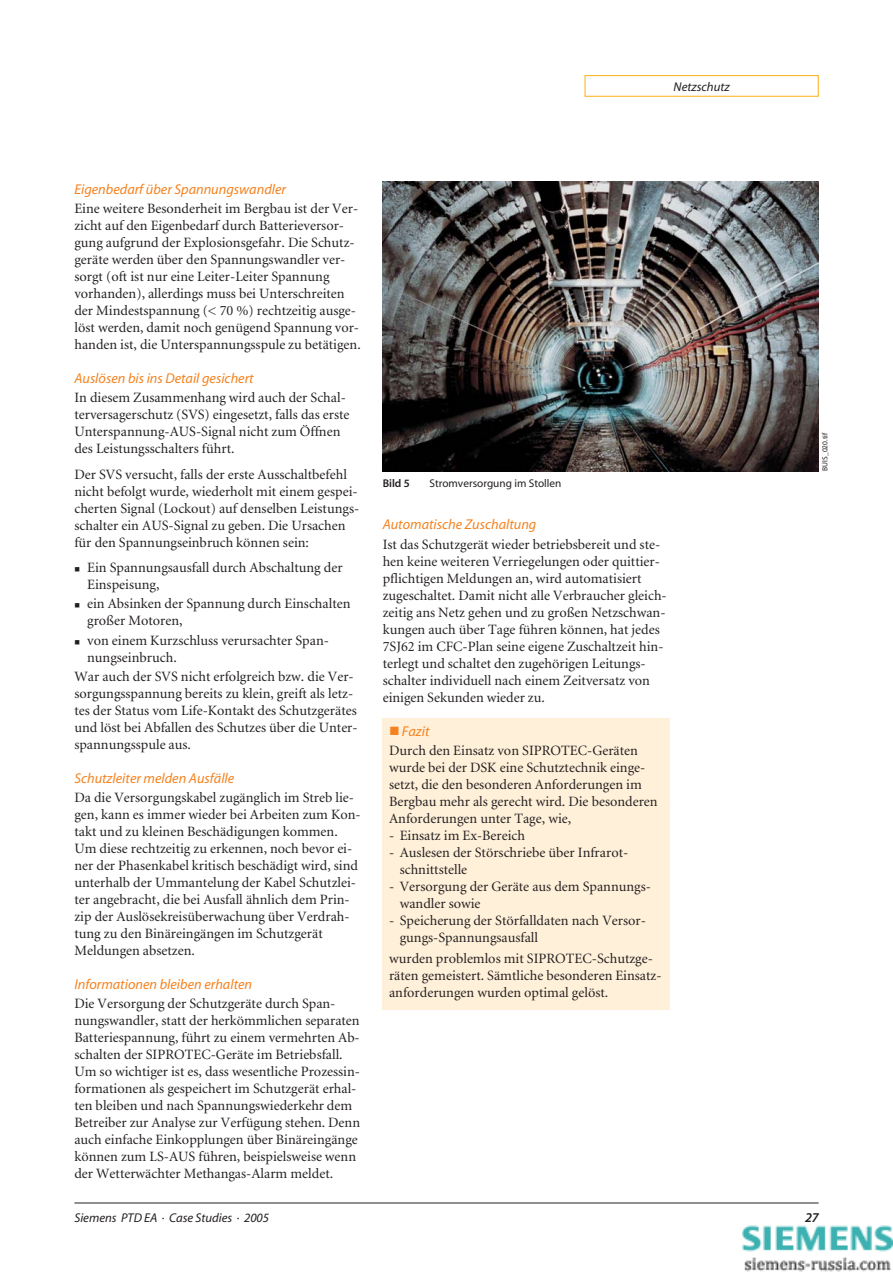
<style>
.page{position:relative;width:893px;height:1275px;background:#fff}
.page>*{position:absolute;margin:0;border:0;box-sizing:border-box;transform-origin:0 0}
.t1{font:14.25px/17px "Minion";color:#231f20}
.t2{font:14.25px "Myriad MM It 400 600";color:#f5821f}
.t3{font:13.5px "Myriad MM It 565 600";color:#231f20}
.t4{font:italic 12.75px "Myriad";color:#231f20}
.t5{font:12.75px "Myriad MM It 400 600";color:#231f20}
.t6{font:11.25px "Myriad MM 400 600";color:#231f20}
.t7{font:11.25px "Myriad MM 565 600";color:#231f20}
.t8{font:7.5px "Myriad MM 400 600";letter-spacing:.005em;color:#231f20}
</style>
<div class="page">
<hr style="left:74px;top:1202px;width:745px;height:1px;background:#231f20">
<div style="left:585px;top:75px;width:234px;height:22px;border:1px solid #fcaf17"></div>
<div style="left:383px;top:718px;width:287px;height:291px;background:#fff0d9"></div>
<img style="left:383px;top:182px;width:435px;height:289px">
<img style="left:742px;top:1225px;width:150px;height:47px">
<p class="t5" style="left:674px;top:82px;width:58px">Netzschutz</p>
<p class="t2" style="left:74px;top:183px;width:213px">Eigenbedarf über Spannungswandler</p>
<p class="t1" style="left:74px;top:201px;width:288px">Eine weitere Besonderheit im Bergbau ist der Ver&shy;zicht auf den Eigenbedarf durch Batterieversor&shy;gung aufgrund der Explosionsgefahr. Die Schutz&shy;geräte werden über den Spannungswandler ver&shy;sorgt (oft ist nur eine Leiter-Leiter Spannung vorhanden), allerdings muss bei Unterschreiten der Mindestspannung (&lt; 70 %) rechtzeitig ausge&shy;löst werden, damit noch genügend Spannung vor&shy;handen ist, die Unterspannungsspule zu betätigen.</p>
<p class="t2" style="left:74px;top:373px;width:181px">Auslösen bis ins Detail gesichert</p>
<p class="t1" style="left:74px;top:390px;width:277px">In diesem Zusammenhang wird auch der Schal&shy;terversagerschutz (SVS) eingesetzt, falls das erste Unterspannung-AUS-Signal nicht zum Öffnen des Leistungsschalters führt.</p>
<p class="t1" style="left:74px;top:467px;width:286px">Der SVS versucht, falls der erste Ausschaltbefehl nicht befolgt wurde, wiederholt mit einem gespei&shy;cherten Signal (Lockout) auf denselben Leistungs&shy;schalter ein AUS-Signal zu geben. Die Ursachen für den Spannungseinbruch können sein:</p>
<p class="t1" style="left:87px;top:560px;width:257px">Ein Spannungsausfall durch Abschaltung der<br>Einspeisung,</p>
<p class="t1" style="left:87px;top:596px;width:265px">ein Absinken der Spannung durch Einschalten großer Motoren,</p>
<p class="t1" style="left:87px;top:632px;width:243px">von einem Kurzschluss verursachter Span&shy;nungseinbruch.</p>
<p class="t1" style="left:74px;top:668px;width:285px">War auch der SVS nicht erfolgreich bzw. die Ver&shy;sorgungsspannung bereits zu klein, greift als letz&shy;tes der Status vom Life-Kontakt des Schutzgerätes und löst bei Abfallen des Schutzes über die Unter&shy;spannungsspule aus.</p>
<p class="t2" style="left:74px;top:772px;width:161px">Schutzleiter melden Ausfälle</p>
<p class="t1" style="left:74px;top:790px;width:288px">Da die Versorgungskabel zugänglich im Streb lie&shy;gen, kann es immer wieder bei Arbeiten zum Kon&shy;takt und zu kleinen Beschädigungen kommen.<br>Um diese rechtzeitig zu erkennen, noch bevor ei&shy;ner der Phasenkabel kritisch beschädigt wird, sind unterhalb der Ummantelung der Kabel Schutzlei&shy;ter angebracht, die bei Ausfall ähnlich dem Prin&shy;zip der Auslösekreisüberwachung über Verdrah&shy;tung zu den Binäreingängen im Schutzgerät Meldungen absetzen.</p>
<p class="t2" style="left:74px;top:978px;width:179px">Informationen bleiben erhalten</p>
<p class="t1" style="left:74px;top:996px;width:287px">Die Versorgung der Schutzgeräte durch Span&shy;nungswandler, statt der herkömmlichen separaten Batteriespannung, führt zu einem vermehrten Ab&shy;schalten der SIPROTEC-Geräte im Betriebsfall.<br>Um so wichtiger ist es, dass wesentliche Prozessin&shy;formationen als gespeichert im Schutzgerät erhal&shy;ten bleiben und nach Spannungswiederkehr dem Betreiber zur Analyse zur Verfügung stehen. Denn auch einfache Einkopplungen über Binäreingänge können zum LS-AUS führen, beispielsweise wenn der Wetterwächter Methangas-Alarm meldet.</p>
<p class="t7" style="left:383px;top:479px;width:29px">Bild 5</p>
<p class="t6" style="left:429px;top:479px;width:133px">Stromversorgung im Stollen</p>
<p class="t2" style="left:383px;top:519px;width:155px">Automatische Zuschaltung</p>
<p class="t1" style="left:383px;top:536px;width:286px">Ist das Schutzgerät wieder betriebsbereit und ste&shy;hen keine weiteren Verriegelungen oder quittier&shy;pflichtigen Meldungen an, wird automatisiert zugeschaltet. Damit nicht alle Verbraucher gleich&shy;zeitig ans Netz gehen und zu großen Netzschwan&shy;kungen auch über Tage führen können, hat jedes 7SJ62 im CFC-Plan seine eigene Zuschaltzeit hin&shy;terlegt und schaltet den zugehörigen Leitungs&shy;schalter individuell nach einem Zeitversatz von einigen Sekunden wieder zu.</p>
<p class="t2" style="left:402px;top:725px;width:29px">Fazit</p>
<p class="t1" style="left:389px;top:743px;width:270px">Durch den Einsatz von SIPROTEC-Geräten wurde bei der DSK eine Schutztechnik einge&shy;setzt, die den besonderen Anforderungen im Bergbau mehr als gerecht wird. Die besonderen Anforderungen unter Tage, wie,</p>
<p class="t1" style="left:389px;top:828px;width:138px">- Einsatz im Ex-Bereich</p>
<p class="t1" style="left:400px;top:845px;width:230px;text-indent:-11px">- Auslesen der Störschriebe über Infrarot&shy;schnittstelle</p>
<p class="t1" style="left:400px;top:879px;width:253px;text-indent:-11px">- Versorgung der Geräte aus dem Spannungs&shy;wandler sowie</p>
<p class="t1" style="left:400px;top:913px;width:248px;text-indent:-11px">- Speicherung der Störfalldaten nach Versor&shy;gungs-Spannungsausfall</p>
<p class="t1" style="left:389px;top:951px;width:274px">wurden problemlos mit SIPROTEC-Schutzge&shy;räten gemeistert. Sämtliche besonderen Einsatz&shy;anforderungen wurden optimal gelöst.</p>
<p class="t8" style="left:822px;top:471px;width:39px;rotate:-90deg">BUIS_020.tif</p>
<p class="t4" style="left:74px;top:1212px;width:196px">Siemens PTD EA · Case Studies · 2005</p>
<p class="t3" style="left:805px;top:1211px;width:15px">27</p>
</div>
